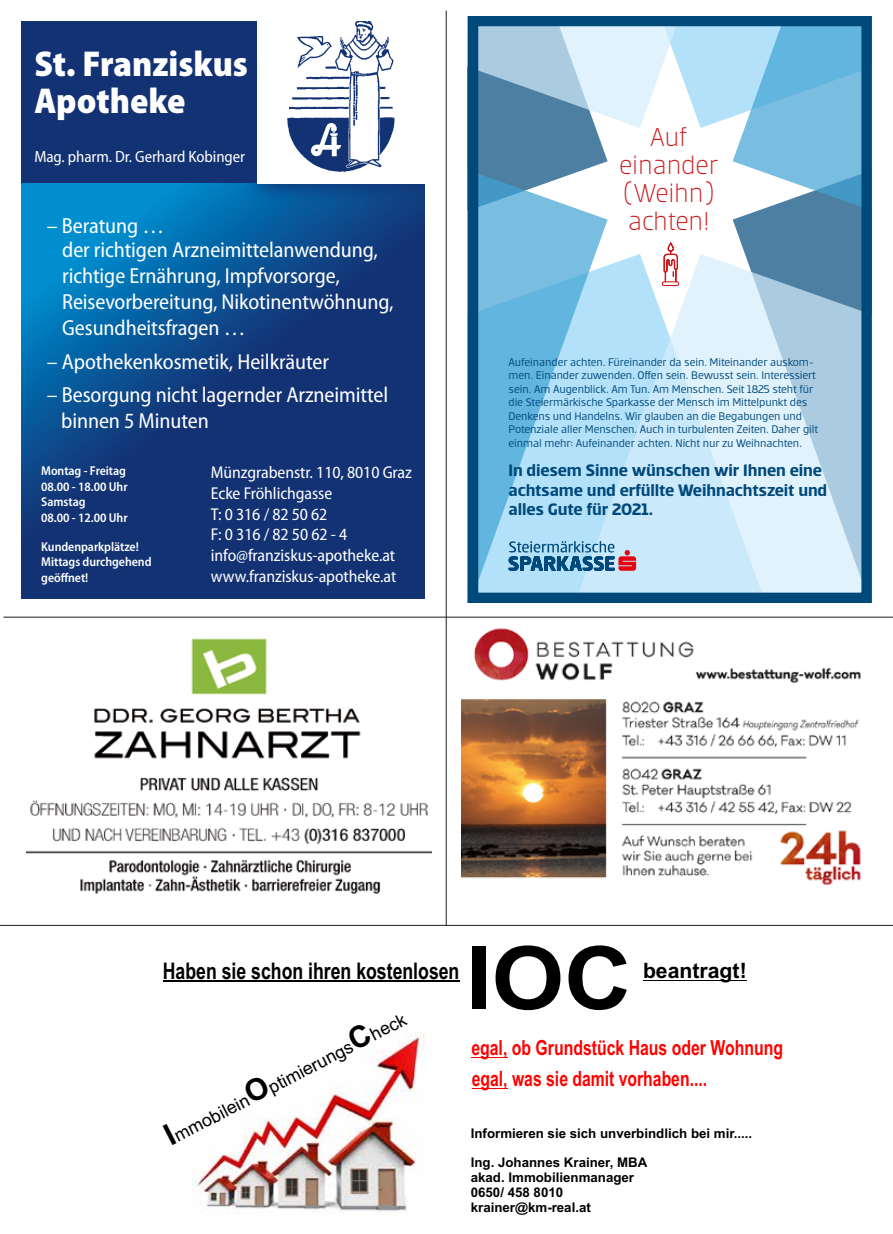
<style>
.page{position:relative;width:893px;height:1234px;background:#fff}
.page>*{position:absolute;margin:0;border:0;box-sizing:border-box;transform-origin:0 0}
.t1{font:700 87.15px "Arial";color:#000;scale:1.07 1}
.t2{font:900 semi-condensed 36px/37.3px "Myriad Pro";color:#fff}
.t3{font:300 28.2px/28.2px "Erste";letter-spacing:-.01em;color:#cd1719;text-align:center}
.t4{font:700 22.95px "Arial";color:#000;scale:.77 1}
.t5{font:semi-condensed 21.75px/26.1px "Myriad Pro";letter-spacing:-.005em;color:#fff}
.t6{font:700 21.15px "Arial";color:#f00;scale:.75 1}
.t7{font:700 21.15px "Arial";color:#000}
.t8{font:700 20.85px "Arial";color:#f00;scale:.76 1}
.t9{font:700 18px/19.5px "Erste";letter-spacing:-.01em;color:#00497b}
.t10{font:18px "Arial";color:#000}
.t11{font:semi-condensed 17.1px/20.5px "Myriad Pro";letter-spacing:-.005em;color:#fff}
.t12{font:semi-condensed 16.2px "Myriad Pro";letter-spacing:-.005em;color:#fff}
.t13{font:700 13.35px/14.9px "Arial";color:#000}
.t14{font:600 semi-condensed 12.9px/15.5px "Myriad Pro";letter-spacing:-.005em;color:#fff}
.t15{font:12px/13.5px "Erste";letter-spacing:-.01em;color:#00497b}
.s1{font-weight:700;font-size:30px}
</style>
<div class="page">
<hr style="left:0;top:924px;width:893px;height:1px;background:#1d1d1b">
<hr style="left:446px;top:11px;width:1px;height:914px;background:#1d1d1b">
<hr style="left:163px;top:980px;width:296px;height:1px;background:#000">
<img style="left:193px;top:1032px;width:234px;height:180px">
<hr style="left:643px;top:979px;width:104px;height:1px;background:#000">
<hr style="left:471px;top:1056px;width:36px;height:1px;background:#f00">
<hr style="left:472px;top:1087px;width:36px;height:1px;background:#f00">
<hr style="left:3px;top:616px;width:890px;height:1px;background:#1d1d1b">
<img style="left:462px;top:628px;width:399px;height:257px">
<img style="left:26px;top:638px;width:405px;height:256px">
<div style="left:21px;top:21px;width:404px;height:180px;background:#123274"></div>
<svg style="left:21px;top:184px;width:404px;height:414px;background:#0d4688"></svg>
<svg style="left:242px;top:183px;width:183px;height:22px"></svg>
<div style="left:257px;top:21px;width:168px;height:163px;background:#fff"></div>
<img style="left:287px;top:21px;width:108px;height:151px">
<div style="left:26px;top:40px;width:236px;height:52px;background:#123274"></div>
<img style="left:311px;top:123px;width:30px;height:34px">
<svg style="left:479px;top:292px;width:90px;height:299px;background:#82c6e9"></svg>
<svg style="left:569px;top:292px;width:292px;height:299px;background:#c7e4f5"></svg>
<div style="left:468px;top:16px;width:404px;height:586px;border:10px solid #00497b"></div>
<svg style="left:509px;top:541px;width:127px;height:29px;background:#769aba"></svg>
<svg style="left:468px;top:16px;width:404px;height:276px"></svg>
<h2 class="t2" style="left:34px;top:45px;width:215px">St. Franziskus<br>Apotheke</h2>
<h3 class="t12" style="left:34px;top:147px;width:212px">Mag. pharm. Dr. Gerhard Kobinger</h3>
<h3 class="t5" style="left:47px;top:213px;width:119px">– Beratung …</h3>
<h3 class="t5" style="left:62px;top:237px;width:333px">der richtigen Arzneimittelanwendung, richtige Ernährung, Impfvorsorge, Reisevorbereitung, Nikotinentwöhnung, Gesundheitsfragen …</h3>
<h3 class="t5" style="left:47px;top:349px;width:284px">– Apothekenkosmetik, Heilkräuter</h3>
<h3 class="t5" style="left:61px;top:382px;width:329px;text-indent:-14px">– Besorgung nicht lagernder Arzneimittel binnen 5 Minuten</h3>
<p class="t14" style="left:41px;top:463px;width:88px">Montag - Freitag<br>08.00 - 18.00 Uhr<br>Samstag<br>08.00 - 12.00 Uhr</p>
<p class="t14" style="left:41px;top:538px;width:112px">Kundenparkplätze!<br>Mittags durchgehend geöffnet!</p>
<h3 class="t11" style="left:211px;top:462px;width:203px">Münzgrabenstr. 110, 8010 Graz<br>Ecke Fröhlichgasse<br>T: 0 316 / 82 50 62<br>F: 0 316 / 82 50 62 - 4 info@franziskus-apotheke.at www.franziskus-apotheke.at</h3>
<h3 class="t3" style="left:619px;top:122px;width:101px">Auf einander (Weihn) achten!</h3>
<p class="t15" style="left:509px;top:355px;width:311px">Aufeinander achten. Füreinander da sein. Miteinander auskom&shy;men. Einander zuwenden. Offen sein. Bewusst sein. Interessiert sein. Am Augenblick. Am Tun. Am Menschen. Seit 1825 steht für die Steiermärkische Sparkasse der Mensch im Mittelpunkt des Denkens und Handelns. Wir glauben an die Begabungen und Potenziale aller Menschen. Auch in turbulenten Zeiten. Daher gilt einmal mehr: Aufeinander achten. Nicht nur zu Weihnachten.</p>
<h3 class="t9" style="left:509px;top:460px;width:320px">In diesem Sinne wünschen wir Ihnen eine achtsame und erfüllte Weihnachtszeit und alles Gute für 2021.</h3>
<h3 class="t4" style="left:163px;top:955px;width:387px">Haben sie schon ihren kostenlosen</h3>
<h3 class="t10" style="left:162px;top:1128px;width:268px;rotate:-27deg"><span class="s1">I</span>mmobilein<span class="s1">O</span>ptimierungs<span class="s1">C</span>heck</h3>
<h1 class="t1" style="left:466px;top:920px;width:157px">IOC</h1>
<h3 class="t7" style="left:643px;top:955px;width:105px">beantragt!</h3>
<h3 class="t8" style="left:471px;top:1033px;width:412px">egal, ob Grundstück Haus oder Wohnung</h3>
<h3 class="t6" style="left:472px;top:1064px;width:315px">egal, was sie damit vorhaben....</h3>
<p class="t13" style="left:471px;top:1125px;width:283px">Informieren sie sich unverbindlich bei mir.....</p>
<p class="t13" style="left:471px;top:1155px;width:178px">Ing. Johannes Krainer, MBA akad. Immobilienmanager<br>0650/ 458 8010 krainer@km-real.at</p>
</div>
